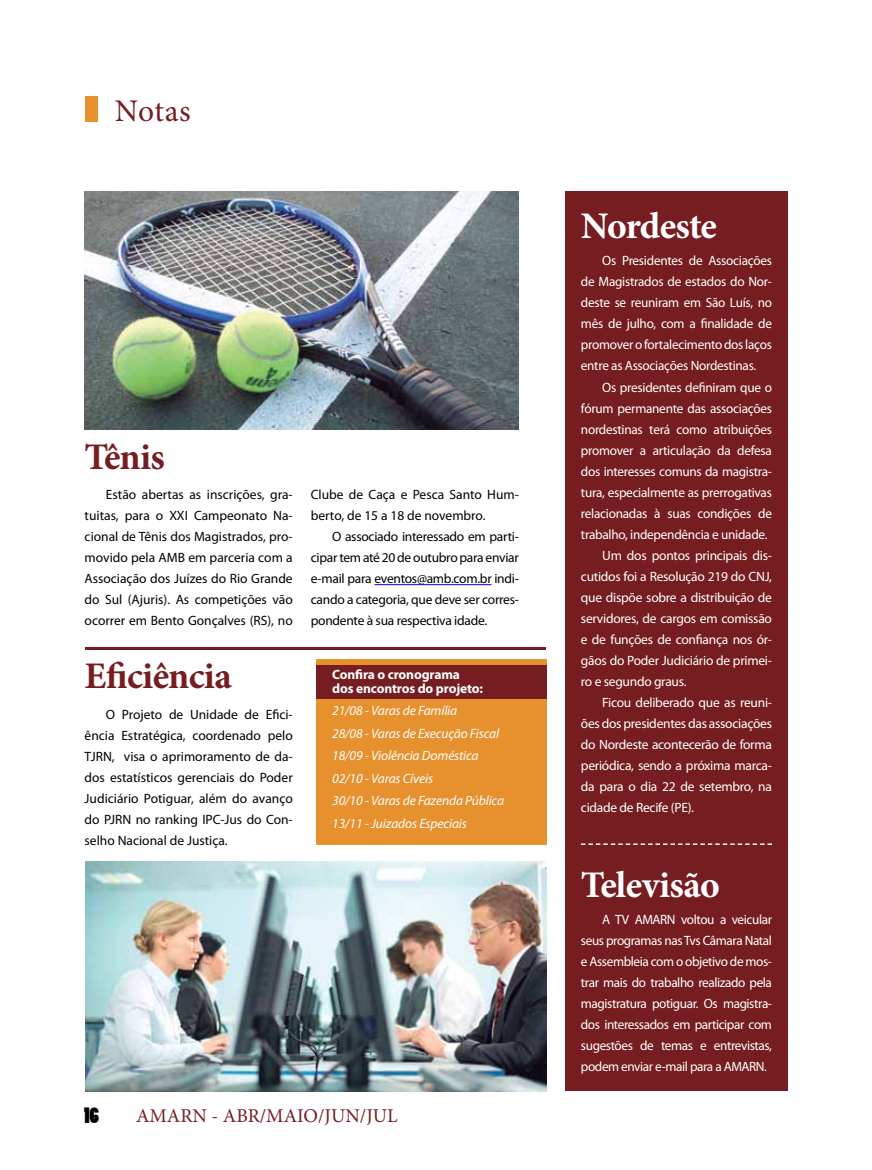
<style>
.page{position:relative;width:872px;height:1170px;background:#fff}
.page>*{position:absolute;margin:0;border:0;box-sizing:border-box;transform-origin:0 0}
.t1{font:700 37.5px "Minion Pro";letter-spacing:-.02em;color:#fff}
.t2{font:700 37.5px "Minion Pro";letter-spacing:-.02em;color:#751d20}
.t3{font:31.5px "Minion Pro";letter-spacing:.015em;color:#751d20}
.t4{font:21px "Poplar Std";color:#000}
.t5{font:19.5px "Minion Pro";color:#751d20}
.t6{font:13.5px/21px "Myriad Pro";letter-spacing:-.02em;color:#fff;text-align:justify}
.t7{font:13.5px/21px "Myriad Pro";color:#000;text-align:justify}
.t8{font:italic 13.5px/22.5px "Myriad Pro";letter-spacing:-.01em;color:#fff}
.t9{font:700 13.5px/13.5px "Myriad Pro";letter-spacing:-.01em;color:#fff}
</style>
<div class="page">
<div style="left:85px;top:96px;width:12px;height:26px;background:#e7912e"></div>
<div style="left:565px;top:191px;width:223px;height:900px;background:#751d20"></div>
<div style="left:316px;top:659px;width:231px;height:185px;background:#e7912e"></div>
<div style="left:316px;top:665px;width:231px;height:34px;background:#751d20"></div>
<hr style="left:85px;top:647px;width:460px;height:2px;background:#751d20">
<hr style="left:374px;top:584px;width:117px;height:1px;background:#00f">
<svg style="left:581px;top:843px;width:191px;height:1px"></svg>
<img style="left:85px;top:191px;width:434px;height:238px">
<img style="left:85px;top:861px;width:462px;height:230px">
<h2 class="t3" style="left:115px;top:90px;width:77px">Notas</h2>
<h1 class="t2" style="left:85px;top:430px;width:82px">Tênis</h1>
<p class="t7" style="left:85px;top:484px;width:210px;text-indent:21px">Estão abertas as inscrições, gra&shy;tuitas, para o XXI Campeonato Na&shy;cional de Tênis dos Magistrados, pro&shy;movido pela AMB em parceria com a Associação dos Juízes do Rio Grande do Sul (Ajuris). As competições vão ocorrer em Bento Gonçalves (RS), no</p>
<p class="t7" style="left:311px;top:484px;width:210px">Clube de Caça e Pesca Santo Hum&shy;berto, de 15 a 18 de novembro.</p>
<p class="t7" style="left:311px;top:526px;width:210px;text-indent:21px">O associado interessado em parti&shy;cipar tem até 20 de outubro para enviar e-mail para eventos@amb.com.br indi&shy;cando a categoria, que deve ser corres&shy;pondente à sua respectiva idade.</p>
<h1 class="t2" style="left:85px;top:649px;width:149px">Eficiência</h1>
<p class="t7" style="left:85px;top:703px;width:210px;text-indent:21px">O Projeto de Unidade de Efici&shy;ência Estratégica, coordenado pelo TJRN, visa o aprimoramento de da&shy;dos estatísticos gerenciais do Poder Judiciário Potiguar, além do avanço do PJRN no ranking IPC-Jus do Con&shy;selho Nacional de Justiça.</p>
<p class="t9" style="left:332px;top:667px;width:152px">Confira o cronograma dos encontros do projeto:</p>
<p class="t8" style="left:332px;top:699px;width:173px">21/08 - Varas de Família<br>28/08 - Varas de Execução Fiscal<br>18/09 - Violência Doméstica<br>02/10 - Varas Cíveis<br>30/10 - Varas de Fazenda Pública<br>13/11 - Juizados Especiais</p>
<h3 class="t4" style="left:84px;top:1103px;width:17px">16</h3>
<h3 class="t5" style="left:136px;top:1103px;width:263px">AMARN - ABR/MAIO/JUN/JUL</h3>
<h1 class="t1" style="left:581px;top:200px;width:138px">Nordeste</h1>
<p class="t6" style="left:581px;top:250px;width:193px;text-indent:21px">Os Presidentes de Associações de Magistrados de estados do Nor&shy;deste se reuniram em São Luís, no mês de julho, com a finalidade de promover o fortalecimento dos laços entre as Associações Nordestinas.</p>
<p class="t6" style="left:602px;top:376px;width:171px">Os presidentes definiram que o</p>
<p class="t6" style="left:581px;top:397px;width:193px">fórum permanente das associações</p>
<p class="t6" style="left:581px;top:418px;width:193px">nordestinas terá como atribuições</p>
<p class="t6" style="left:581px;top:439px;width:193px">promover a articulação da defesa</p>
<p class="t6" style="left:581px;top:460px;width:193px">dos interesses comuns da magistra-</p>
<p class="t6" style="left:581px;top:481px;width:193px">tura, especialmente as prerrogativas</p>
<p class="t6" style="left:581px;top:502px;width:193px">relacionadas à suas condições de</p>
<p class="t6" style="left:581px;top:523px;width:188px">trabalho, independência e unidade.</p>
<p class="t6" style="left:602px;top:544px;width:171px">Um dos pontos principais dis-</p>
<p class="t6" style="left:581px;top:565px;width:193px">cutidos foi a Resolução 219 do CNJ,</p>
<p class="t6" style="left:581px;top:586px;width:193px">que dispõe sobre a distribuição de</p>
<p class="t6" style="left:581px;top:607px;width:193px">servidores, de cargos em comissão</p>
<p class="t6" style="left:581px;top:628px;width:193px">e de funções de confiança nos ór-</p>
<p class="t6" style="left:581px;top:649px;width:193px">gãos do Poder Judiciário de primei-</p>
<p class="t6" style="left:581px;top:670px;width:107px">ro e segundo graus.</p>
<p class="t6" style="left:602px;top:691px;width:171px">Ficou deliberado que as reuni-</p>
<p class="t6" style="left:581px;top:712px;width:193px">ões dos presidentes das associações</p>
<p class="t6" style="left:581px;top:733px;width:193px">do Nordeste acontecerão de forma</p>
<p class="t6" style="left:581px;top:754px;width:193px">periódica, sendo a próxima marca-</p>
<p class="t6" style="left:581px;top:775px;width:193px">da para o dia 22 de setembro, na</p>
<p class="t6" style="left:581px;top:796px;width:115px">cidade de Recife (PE).</p>
<h1 class="t1" style="left:581px;top:858px;width:140px">Televisão</h1>
<p class="t6" style="left:581px;top:908px;width:193px;text-indent:21px">A TV AMARN voltou a veicular seus programas nas Tvs Câmara Natal e Assembleia com o objetivo de mos&shy;trar mais do trabalho realizado pela magistratura potiguar. Os magistra&shy;dos interessados em participar com sugestões de temas e entrevistas, podem enviar e-mail para a AMARN.</p>
</div>
